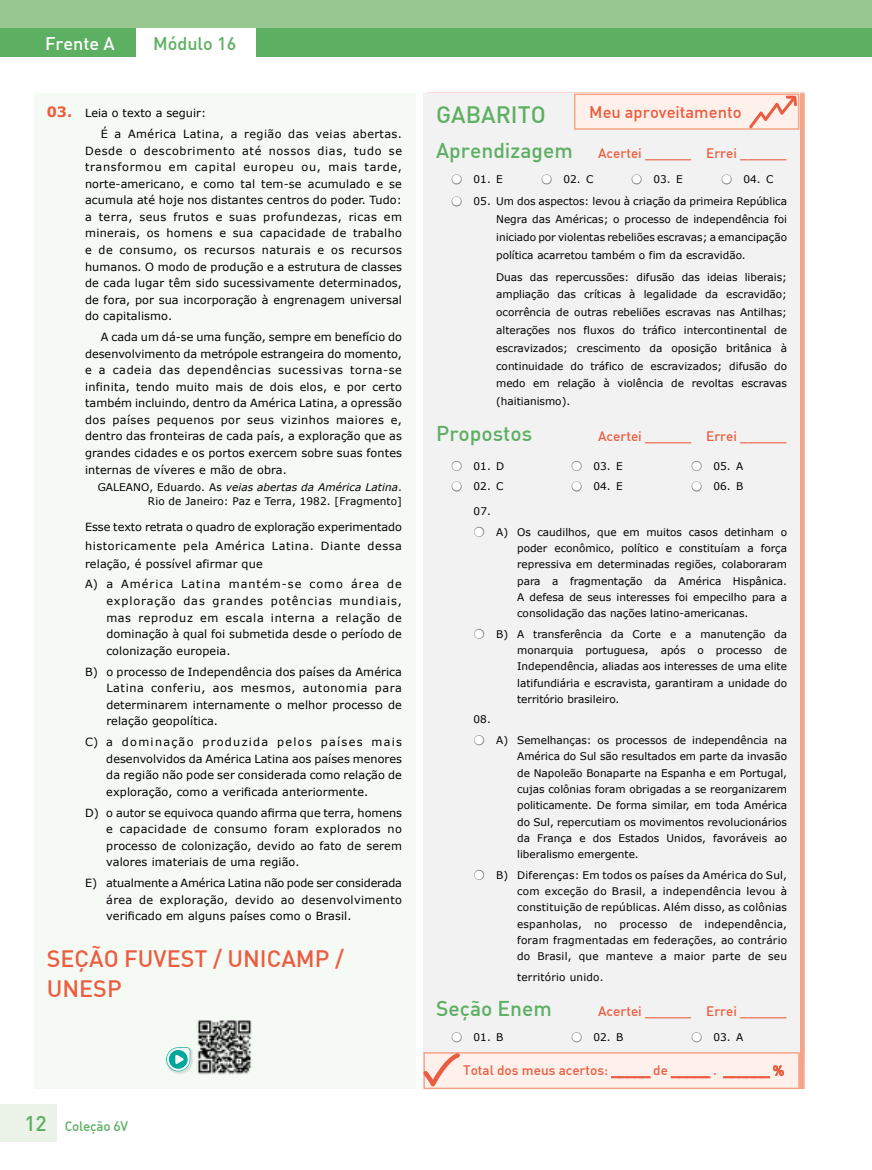
<style>
.page{position:relative;width:872px;height:1170px;background:#fff}
.page>*{position:absolute;margin:0;border:0;box-sizing:border-box;transform-origin:0 0}
.t1{font:500 23.25px/30px "DIN";color:#eb5d40}
.t2{font:500 23.25px "DIN";color:#5daf62}
.t3{font:500 21px "DIN";color:#5daf62}
.t4{font:500 18px "DIN";color:#5daf62}
.t5{font:500 18px "DIN";color:#fff}
.t6{font:500 16.5px "DIN";color:#eb5d40}
.t7{font:500 13.5px "DIN";color:#eb5d40}
.t8{font:500 13.5px "DIN Alternate";letter-spacing:-.02em;color:#5daf62}
.t9{font:11.25px/16.5px "Verdana";letter-spacing:.01em;color:#000;text-align:justify}
.t10{font:11.25px/20.9px "Verdana";letter-spacing:.035em;color:#000}
.t11{font:10.5px/16.4px "Verdana";color:#000;text-align:justify}
.t12{font:10.5px "Verdana";letter-spacing:.02em;color:#000}
.s1{font-weight:700;font-size:14.25px;color:#eb5d40}
.s2{font-style:italic}
.s3{font-family:"DIN";font-size:21px}
.s4{font-size:21px;color:#5daf62}
.s5{color:#878787}
</style>
<div class="page">
<div style="left:0;top:28px;width:136px;height:28px;background:#5daf62"></div>
<div style="left:256px;top:28px;width:616px;height:28px;background:#5daf62"></div>
<div style="left:0;top:0;width:872px;height:28px;background:#98c791"></div>
<div style="left:0;top:1104px;width:57px;height:37px;background:#ebf3e9"></div>
<div style="left:34px;top:94px;width:381px;height:995px;background:#f6faf5"></div>
<img style="left:197px;top:1020px;width:55px;height:55px">
<img style="left:172px;top:1048px;width:21px;height:25px">
<svg style="left:166px;top:1047px;width:24px;height:24px"></svg>
<div style="left:423px;top:94px;width:377px;height:959px;background:#f2f2f2"></div>
<div style="left:574px;top:94px;width:224px;height:35px;background:#fef1ec"></div>
<div style="left:574px;top:94px;width:225px;height:36px;border:2px solid #f5a386"></div>
<svg style="left:746px;top:94px;width:52px;height:36px"></svg>
<div style="left:424px;top:1052px;width:375px;height:36px;background:#fef1ec"></div>
<div style="left:423px;top:1051px;width:377px;height:38px;border:2px solid #f5a386"></div>
<svg style="left:423px;top:1051px;width:45px;height:39px"></svg>
<h3 class="t5" style="left:45px;top:32px;width:71px">Frente A</h3>
<h3 class="t4" style="left:153px;top:32px;width:85px">Módulo 16</h3>
<p class="t10" style="left:101px;top:103px;width:303px;text-indent:-54px"><span class="s1">03.</span> Leia o texto a seguir:<br>É a América Latina, a região das veias abertas.</p>
<p class="t9" style="left:85px;top:142px;width:318px">Desde o descobrimento até nossos dias, tudo se transformou em capital europeu ou, mais tarde, norte-americano, e como tal tem-se acumulado e se acumula até hoje nos distantes centros do poder. Tudo: a terra, seus frutos e suas profundezas, ricas em minerais, os homens e sua capacidade de trabalho e de consumo, os recursos naturais e os recursos humanos. O modo de produção e a estrutura de classes de cada lugar têm sido sucessivamente determinados, de fora, por sua incorporação à engrenagem universal do capitalismo.</p>
<p class="t9" style="left:85px;top:328px;width:318px;text-indent:16px">A cada um dá-se uma função, sempre em benefício do desenvolvimento da metrópole estrangeira do momento, e a cadeia das dependências sucessivas torna-se infinita, tendo muito mais de dois elos, e por certo também incluindo, dentro da América Latina, a opressão dos países pequenos por seus vizinhos maiores e, dentro das fronteiras de cada país, a exploração que as grandes cidades e os portos exercem sobre suas fontes internas de víveres e mão de obra.</p>
<p class="t11" style="left:98px;top:480px;width:306px;line-height:13.5px;text-align:right">GALEANO, Eduardo. As <span class="s2">veias abertas da América Latina</span>.<br>Rio de Janeiro: Paz e Terra, 1982. [Fragmento]</p>
<p class="t9" style="left:85px;top:518px;width:318px;line-height:18px">Esse texto retrata o quadro de exploração experimentado historicamente pela América Latina. Diante dessa relação, é possível afirmar que</p>
<p class="t9" style="left:106px;top:576px;width:297px;text-indent:-21px">A) a América Latina mantém-se como área de exploração das grandes potências mundiais, mas reproduz em escala interna a relação de dominação à qual foi submetida desde o período de colonização europeia.</p>
<p class="t9" style="left:106px;top:663px;width:297px;text-indent:-21px">B) o processo de Independência dos países da América Latina conferiu, aos mesmos, autonomia para determinarem internamente o melhor processo de relação geopolítica.</p>
<p class="t9" style="left:106px;top:733px;width:297px;text-indent:-21px">C) a dominação produzida pelos países mais desenvolvidos da América Latina aos países menores da região não pode ser considerada como relação de exploração, como a verificada anteriormente.</p>
<p class="t9" style="left:106px;top:804px;width:297px;text-indent:-21px">D) o autor se equivoca quando afirma que terra, homens e capacidade de consumo foram explorados no processo de colonização, devido ao fato de serem valores imateriais de uma região.</p>
<p class="t9" style="left:106px;top:874px;width:297px;text-indent:-21px">E) atualmente a América Latina não pode ser considerada área de exploração, devido ao desenvolvimento verificado em alguns países como o Brasil.</p>
<h1 class="t1" style="left:47px;top:943px;width:299px">SEÇÃO FUVEST / UNICAMP /<br>UNESP</h1>
<p class="t8" style="left:24px;top:1117px;width:105px"><span class="s3">12</span> Coleção 6V</p>
<h3 class="t6" style="left:589px;top:101px;width:154px">Meu aproveitamento</h3>
<h1 class="t2" style="left:436px;top:100px;width:111px">GABARITO</h1>
<p class="t7" style="left:436px;top:145px;width:352px"><span class="s4">Aprendizagem</span> Acertei ______ Errei ______</p>
<p class="t11" style="left:451px;top:171px;width:53px"><span class="s5">•</span> 01. E</p>
<p class="t11" style="left:541px;top:171px;width:54px"><span class="s5">•</span> 02. C</p>
<p class="t11" style="left:631px;top:171px;width:53px"><span class="s5">•</span> 03. E</p>
<p class="t11" style="left:721px;top:171px;width:54px"><span class="s5">•</span> 04. C</p>
<p class="t11" style="left:496px;top:192px;width:292px;line-height:17.9px;text-indent:-45px"><span class="s5">•</span> 05. Um dos aspectos: levou à criação da primeira República Negra das Américas; o processo de independência foi iniciado por violentas rebeliões escravas; a emancipação política acarretou também o fim da escravidão.</p>
<p class="t11" style="left:496px;top:268px;width:292px;line-height:17.9px">Duas das repercussões: difusão das ideias liberais; ampliação das críticas à legalidade da escravidão; ocorrência de outras rebeliões escravas nas Antilhas; alterações nos fluxos do tráfico intercontinental de escravizados; crescimento da oposição britânica à continuidade do tráfico de escravizados; difusão do medo em relação à violência de revoltas escravas (haitianismo).</p>
<h2 class="t3" style="left:436px;top:419px;width:98px">Propostos</h2>
<p class="t7" style="left:598px;top:427px;width:190px">Acertei ______ Errei ______</p>
<p class="t11" style="left:451px;top:457px;width:55px"><span class="s5">•</span> 01. D</p>
<p class="t11" style="left:451px;top:478px;width:54px"><span class="s5">•</span> 02. C</p>
<p class="t11" style="left:571px;top:457px;width:53px"><span class="s5">•</span> 03. E</p>
<p class="t11" style="left:571px;top:478px;width:53px"><span class="s5">•</span> 04. E</p>
<p class="t11" style="left:691px;top:457px;width:54px"><span class="s5">•</span> 05. A</p>
<p class="t11" style="left:691px;top:478px;width:54px"><span class="s5">•</span> 06. B</p>
<p class="t11" style="left:473px;top:503px;width:19px">07.</p>
<p class="t11" style="left:517px;top:523px;width:271px;text-indent:-44px"><span class="s5">•</span> A) Os caudilhos, que em muitos casos detinham o poder econômico, político e constituíam a força repressiva em determinadas regiões, colaboraram para a fragmentação da América Hispânica.<br>A defesa de seus interesses foi empecilho para a consolidação das nações latino-americanas.</p>
<p class="t11" style="left:517px;top:625px;width:271px;text-indent:-44px"><span class="s5">•</span> B) A transferência da Corte e a manutenção da monarquia portuguesa, após o processo de Independência, aliadas aos interesses de uma elite latifundiária e escravista, garantiram a unidade do território brasileiro.</p>
<p class="t11" style="left:473px;top:711px;width:19px">08.</p>
<p class="t11" style="left:517px;top:731px;width:271px;text-indent:-44px"><span class="s5">•</span> A) Semelhanças: os processos de independência na América do Sul são resultados em parte da invasão de Napoleão Bonaparte na Espanha e em Portugal, cujas colônias foram obrigadas a se reorganizarem politicamente. De forma similar, em toda América do Sul, repercutiam os movimentos revolucionários da França e dos Estados Unidos, favoráveis ao liberalismo emergente.</p>
<p class="t11" style="left:517px;top:866px;width:271px;text-indent:-44px"><span class="s5">•</span> B) Diferenças: Em todos os países da América do Sul, com exceção do Brasil, a independência levou à constituição de repúblicas. Além disso, as colônias espanholas, no processo de independência, foram fragmentadas em federações, ao contrário do Brasil, que manteve a maior parte de seu</p>
<p class="t12" style="left:517px;top:969px;width:88px">território unido.</p>
<h2 class="t3" style="left:436px;top:995px;width:117px">Seção Enem</h2>
<p class="t7" style="left:598px;top:1002px;width:190px">Acertei ______ Errei ______</p>
<p class="t11" style="left:451px;top:1028px;width:54px"><span class="s5">•</span> 01. B</p>
<p class="t11" style="left:571px;top:1028px;width:54px"><span class="s5">•</span> 02. B</p>
<p class="t11" style="left:691px;top:1028px;width:54px"><span class="s5">•</span> 03. A</p>
<p class="t7" style="left:463px;top:1061px;width:322px">Total dos meus acertos: _____ de _____ . ______ %</p>
</div>
